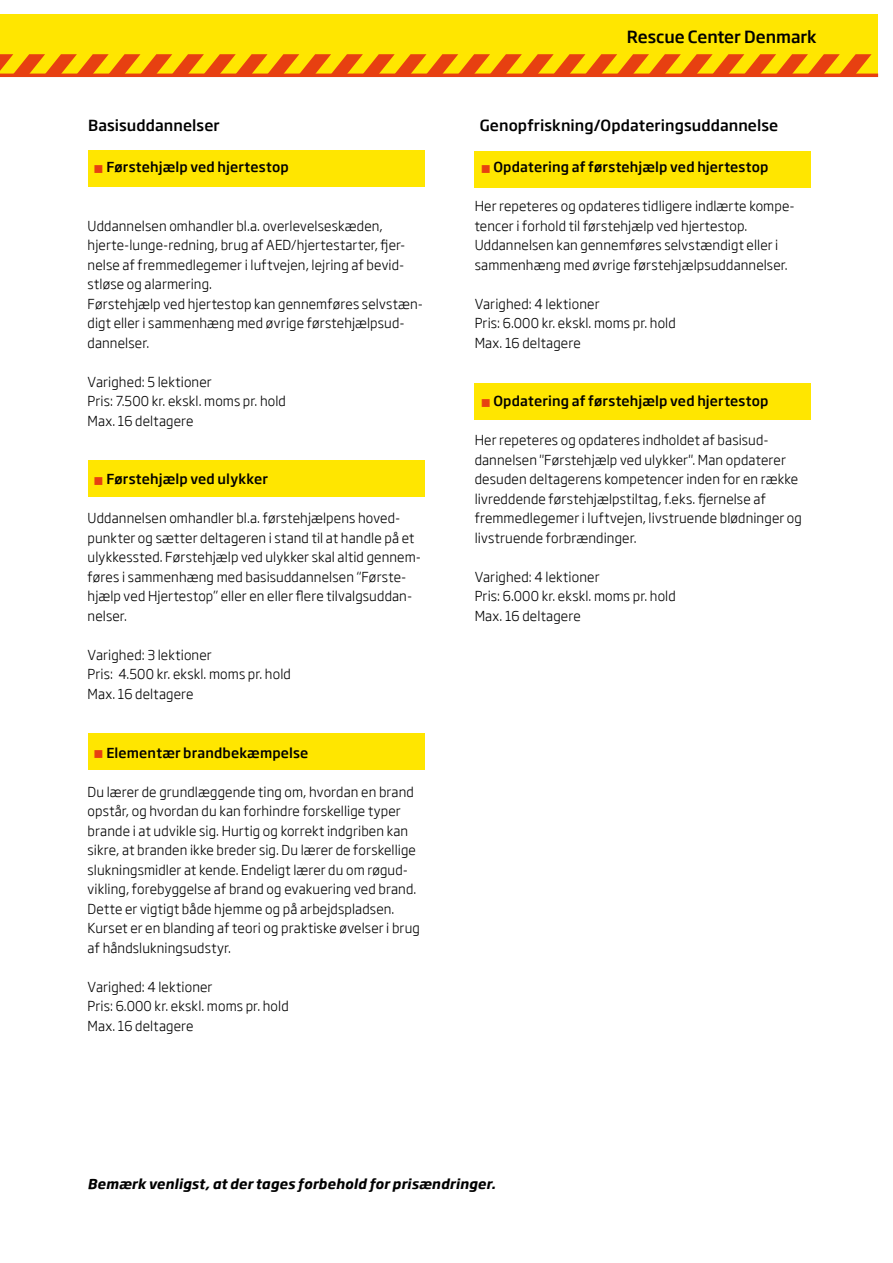
<style>
.page{position:relative;width:893px;height:1263px;background:#fff}
.page>*{position:absolute;margin:0;border:0;box-sizing:border-box;transform-origin:0 0}
.t1{font:500 16.5px "Soho Gothic Std";color:#000}
.t2{font:500 15px "Soho Gothic Std";letter-spacing:.005em;color:#000}
.t3{font:300 13.5px/19.5px "Soho Gothic Std";letter-spacing:.01em;color:#000}
.t4{font:500 13.5px "Soho Gothic Std";letter-spacing:.01em;color:#000}
.t5{font:italic 700 13.5px "Soho Gothic Std";letter-spacing:.01em;color:#000}
.s1{color:#e74011}
</style>
<div class="page">
<div style="left:0;top:14px;width:878px;height:61px;background:#ffe600"></div>
<svg style="left:0;top:54px;width:871px;height:20px"></svg>
<hr style="left:0;top:74px;width:878px;height:3px;background:#e74011">
<div style="left:88px;top:150px;width:336px;height:36px;background:#ffe600"></div>
<div style="left:88px;top:460px;width:336px;height:37px;background:#ffe600"></div>
<div style="left:475px;top:151px;width:336px;height:36px;background:#ffe600"></div>
<div style="left:475px;top:383px;width:336px;height:37px;background:#ffe600"></div>
<div style="left:88px;top:733px;width:336px;height:37px;background:#ffe600"></div>
<p class="t1" style="left:627px;top:27px;width:191px">Rescue Center Denmark</p>
<p class="t2" style="left:88px;top:116px;width:133px">Basisuddannelser</p>
<p class="t2" style="left:480px;top:116px;width:300px">Genopfriskning/Opdateringsuddannelse</p>
<p class="t4" style="left:94px;top:159px;width:197px"><span class="s1">■</span> Førstehjælp ved hjertestop</p>
<p class="t4" style="left:481px;top:159px;width:289px"><span class="s1">■</span> Opdatering af førstehjælp ved hjertestop</p>
<p class="t3" style="left:475px;top:197px;width:322px">Her repeteres og opdateres tidligere indlærte kompe&shy;tencer i forhold til førstehjælp ved hjertestop.<br>Uddannelsen kan gennemføres selvstændigt eller i sammenhæng med øvrige førstehjælpsuddannelser.</p>
<p class="t3" style="left:475px;top:294px;width:203px">Varighed: 4 lektioner<br>Pris: 6.000 kr. ekskl. moms pr. hold<br>Max. 16 deltagere</p>
<p class="t3" style="left:88px;top:216px;width:337px">Uddannelsen omhandler bl.a. overlevelseskæden, hjerte-lunge-redning, brug af AED/hjertestarter, fjer&shy;nelse af fremmedlegemer i luftvejen, lejring af bevid&shy;stløse og alarmering.<br>Førstehjælp ved hjertestop kan gennemføres selvstæn&shy;digt eller i sammenhæng med øvrige førstehjælpsud&shy;dannelser.</p>
<p class="t3" style="left:88px;top:372px;width:200px">Varighed: 5 lektioner<br>Pris: 7.500 kr. ekskl. moms pr. hold<br>Max. 16 deltagere</p>
<p class="t4" style="left:481px;top:393px;width:289px"><span class="s1">■</span> Opdatering af førstehjælp ved hjertestop</p>
<p class="t3" style="left:475px;top:431px;width:329px">Her repeteres og opdateres indholdet af basisud&shy;dannelsen "Førstehjælp ved ulykker". Man opdaterer desuden deltagerens kompetencer inden for en række livreddende førstehjælpstiltag, f.eks. fjernelse af fremmedlegemer i luftvejen, livstruende blødninger og livstruende forbrændinger.</p>
<p class="t3" style="left:475px;top:567px;width:203px">Varighed: 4 lektioner<br>Pris: 6.000 kr. ekskl. moms pr. hold<br>Max. 16 deltagere</p>
<p class="t4" style="left:94px;top:471px;width:176px"><span class="s1">■</span> Førstehjælp ved ulykker</p>
<p class="t3" style="left:88px;top:509px;width:335px">Uddannelsen omhandler bl.a. førstehjælpens hoved&shy;punkter og sætter deltageren i stand til at handle på et ulykkessted. Førstehjælp ved ulykker skal altid gennem&shy;føres i sammenhæng med basisuddannelsen “Første&shy;hjælp ved Hjertestop” eller en eller flere tilvalgsuddan&shy;nelser.</p>
<p class="t3" style="left:88px;top:645px;width:205px">Varighed: 3 lektioner<br>Pris: 4.500 kr. ekskl. moms pr. hold<br>Max. 16 deltagere</p>
<p class="t4" style="left:94px;top:744px;width:216px"><span class="s1">■</span> Elementær brandbekæmpelse</p>
<p class="t3" style="left:88px;top:782px;width:334px">Du lærer de grundlæggende ting om, hvordan en brand opstår, og hvordan du kan forhindre forskellige typer brande i at udvikle sig. Hurtig og korrekt indgriben kan sikre, at branden ikke breder sig. Du lærer de forskellige slukningsmidler at kende. Endeligt lærer du om røgud&shy;vikling, forebyggelse af brand og evakuering ved brand.<br>Dette er vigtigt både hjemme og på arbejdspladsen.<br>Kurset er en blanding af teori og praktiske øvelser i brug af håndslukningsudstyr.</p>
<p class="t3" style="left:88px;top:977px;width:203px">Varighed: 4 lektioner<br>Pris: 6.000 kr. ekskl. moms pr. hold<br>Max. 16 deltagere</p>
<p class="t5" style="left:88px;top:1175px;width:409px">Bemærk venligst, at der tages forbehold for prisændringer.</p>
</div>
